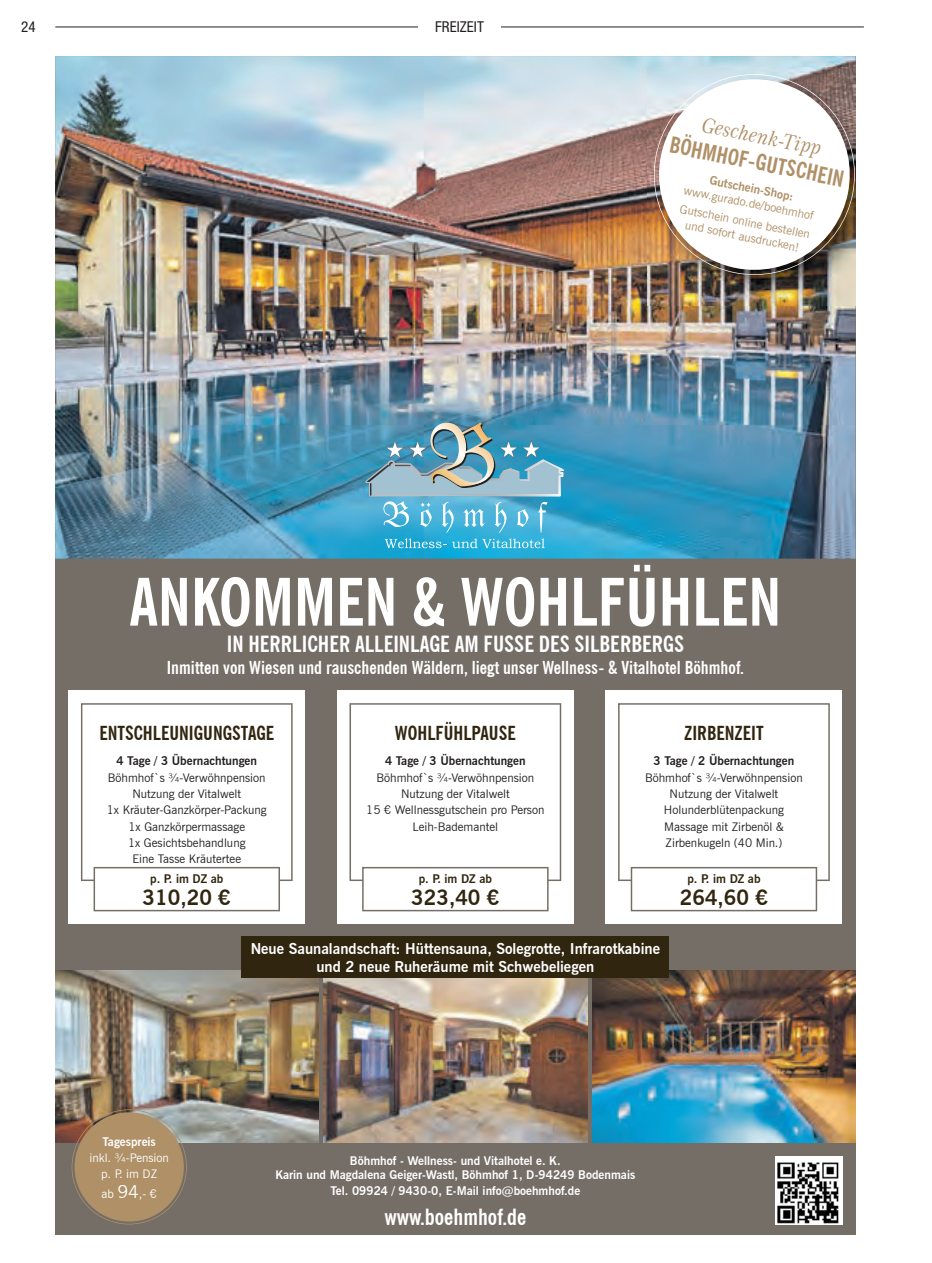
<style>
.page{position:relative;width:932px;height:1263px;background:#fff}
.page>*{position:absolute;margin:0;border:0;box-sizing:border-box;transform-origin:0 0}
.t1{font:700 condensed 65.4px "News Gothic BT";color:#fff}
.t2{font:700 condensed 22.35px "News Gothic BT";color:#fff}
.t3{font:700 condensed 22.35px "News Gothic BT";color:#af9067}
.t4{font:700 20.85px "News Gothic BT";color:#30250f}
.t5{font:20.85px "Century 751 BT Italic B";color:#af9067;scale:.9 1}
.t6{font:700 condensed 19.35px "News Gothic BT";color:#30250f}
.t7{font:700 condensed 17.85px "News Gothic BT";color:#fff}
.t8{font:condensed 15px "Helvetica Neue LT Std";letter-spacing:.005em;color:#231f20}
.t9{font:700 14.85px/17.9px "News Gothic BT";color:#fff;text-align:center}
.t10{font:condensed 14.85px "Helvetica Neue LT Std";color:#231f20}
.t11{font:11.85px/16.4px "News Gothic BT";color:#231f20;text-align:center}
.t12{font:700 11.85px/13.4px "News Gothic BT";color:#fff;text-align:center}
.t13{font:11.85px/14.9px "News Gothic BT";color:#af9067;text-align:center}
.t14{font:11.85px/16.4px "News Gothic BT";color:#fff;text-align:center}
.t15{font:700 11.85px "News Gothic BT";color:#30250f}
.s1{font-weight:700}
.s2{font-size:17.85px}
</style>
<div class="page">
<hr style="left:55px;top:27px;width:808px;height:1px;background:#231f20">
<div style="left:418px;top:21px;width:83px;height:11px;background:#fff"></div>
<div style="left:55px;top:56px;width:800px;height:1179px;background:#746e66"></div>
<img style="left:55px;top:56px;width:800px;height:503px">
<img style="left:775px;top:1156px;width:67px;height:68px">
<img style="left:55px;top:970px;width:263px;height:173px">
<img style="left:323px;top:978px;width:264px;height:165px">
<img style="left:592px;top:970px;width:263px;height:173px">
<img style="left:647px;top:284px;width:208px;height:21px">
<img style="left:644px;top:65px;width:211px;height:219px">
<svg style="left:365px;top:422px;width:199px;height:126px"></svg>
<svg style="left:72px;top:1109px;width:115px;height:115px"></svg>
<div style="left:74px;top:1112px;width:110px;height:109px;background:#af9067;border-radius:50%"></div>
<div style="left:68px;top:690px;width:237px;height:234px;background:#fff"></div>
<svg style="left:81px;top:703px;width:211px;height:208px"></svg>
<div style="left:337px;top:690px;width:236px;height:234px;background:#fff"></div>
<svg style="left:349px;top:703px;width:212px;height:208px"></svg>
<div style="left:605px;top:690px;width:237px;height:234px;background:#fff"></div>
<svg style="left:618px;top:703px;width:211px;height:208px"></svg>
<div style="left:242px;top:936px;width:426px;height:42px;background:#30250f"></div>
<p class="t10" style="left:26px;top:13px;width:16px">24</p>
<p class="t10" style="left:433px;top:13px;width:50px">FREIZEIT</p>
<p class="t8" style="left:21px;top:18px;width:16px">24</p>
<p class="t8" style="left:435px;top:18px;width:50px">FREIZEIT</p>
<p class="t5" style="left:704px;top:112px;width:136px;rotate:11deg">Geschenk-Tipp</p>
<p class="t3" style="left:672px;top:131px;width:179px;rotate:11deg">BÖHMHOF-GUTSCHEIN</p>
<p class="t13" style="left:688px;top:168px;width:134px;rotate:11deg"><span class="s1">Gutschein-Shop: </span>www.gurado.de/boehmhof</p>
<p class="t13" style="left:681px;top:202px;width:134px;rotate:11deg">Gutschein online bestellen und sofort ausdrucken!</p>
<p class="t1" style="left:129px;top:562px;width:653px">ANKOMMEN &amp; WOHLFÜHLEN</p>
<p class="t2" style="left:227px;top:631px;width:458px">IN HERRLICHER ALLEINLAGE AM FUSSE DES SILBERBERGS</p>
<p class="t7" style="left:167px;top:656px;width:578px">Inmitten von Wiesen und rauschenden Wäldern, liegt unser Wellness- &amp; Vitalhotel Böhmhof.</p>
<p class="t6" style="left:395px;top:722px;width:122px">WOHLFÜHLPAUSE</p>
<p class="t11" style="left:366px;top:753px;width:180px"><span class="s1">4 Tage / 3 Übernachtungen<br></span>Böhmhof`s ¾-Verwöhnpension<br>Nutzung der Vitalwelt<br>15 € Wellnessgutschein pro Person<br>Leih-Bademantel</p>
<p class="t6" style="left:99px;top:722px;width:176px">ENTSCHLEUNIGUNGSTAGE</p>
<p class="t11" style="left:107px;top:753px;width:161px"><span class="s1">4 Tage / 3 Übernachtungen<br></span>Böhmhof`s ¾-Verwöhnpension<br>Nutzung der Vitalwelt<br>1x Kräuter-Ganzkörper-Packung<br>1x Ganzkörpermassage<br>1x Gesichtsbehandlung<br>Eine Tasse Kräutertee</p>
<p class="t15" style="left:150px;top:871px;width:75px">p. P. im DZ ab</p>
<p class="t4" style="left:143px;top:885px;width:90px">310,20 €</p>
<p class="t6" style="left:684px;top:722px;width:81px">ZIRBENZEIT</p>
<p class="t11" style="left:645px;top:753px;width:159px"><span class="s1">3 Tage / 2 Übernachtungen<br></span>Böhmhof`s ¾-Verwöhnpension<br>Nutzung der Vitalwelt<br>Holunderblütenpackung<br>Massage mit Zirbenöl &amp;<br>Zirbenkugeln (40 Min.)</p>
<p class="t15" style="left:687px;top:871px;width:75px">p. P. im DZ ab</p>
<p class="t4" style="left:679px;top:885px;width:90px">264,60 €</p>
<p class="t9" style="left:250px;top:940px;width:411px">Neue Saunalandschaft: Hüttensauna, Solegrotte, Infrarotkabine und 2 neue Ruheräume mit Schwebeliegen</p>
<p class="t15" style="left:418px;top:871px;width:75px">p. P. im DZ ab</p>
<p class="t4" style="left:411px;top:885px;width:90px">323,40 €</p>
<p class="t14" style="left:89px;top:1133px;width:81px"><span class="s1">Tagespreis<br></span>inkl. ¾-Pension p. P. im DZ</p>
<p class="t14" style="left:101px;top:1185px;width:57px">ab <span class="s2">94</span>,- €</p>
<p class="t12" style="left:275px;top:1154px;width:361px">Böhmhof - Wellness- und Vitalhotel e. K.<br>Karin und Magdalena Geiger-Wastl, Böhmhof 1, D-94249 Bodenmais</p>
<p class="t12" style="left:330px;top:1184px;width:251px">Tel. 09924 / 9430-0, E-Mail info@boehmhof.de</p>
<p class="t2" style="left:384px;top:1203px;width:143px">www.boehmhof.de</p>
</div>
